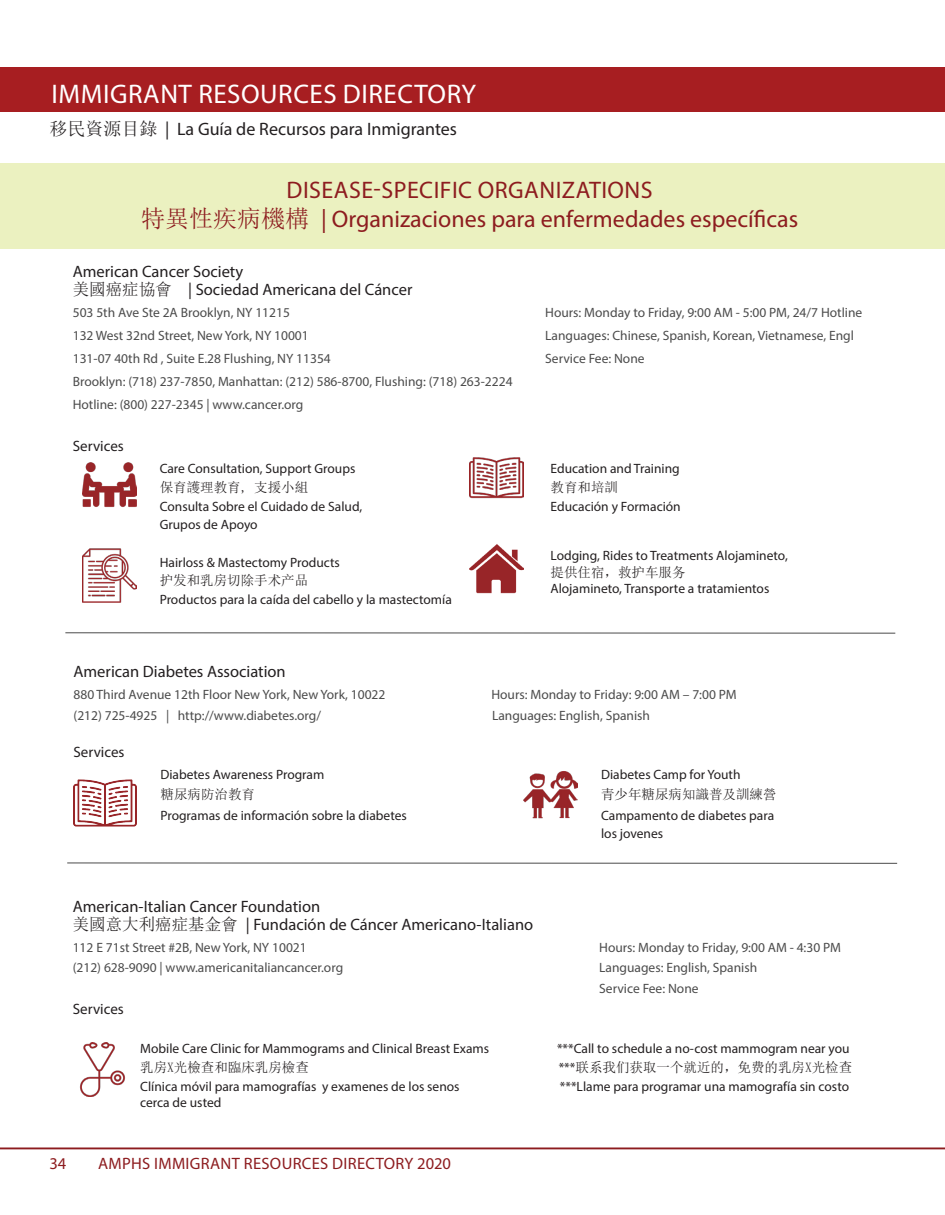
<style>
.page{position:relative;width:945px;height:1215px;background:#fff}
.page>*{position:absolute;margin:0;border:0;box-sizing:border-box;transform-origin:0 0}
.t1{font:27px "Myriad Pro";letter-spacing:.02em;color:#fff}
.t2{font:24px "Myriad Pro";color:#8d1c1f}
.t3{font:24px "Myriad Pro";letter-spacing:.02em;color:#8d1c1f}
.t4{font:18px "Myriad Pro";color:#231f20}
.t5{font:16.5px "Myriad Pro";color:#231f20}
.t6{font:16.5px "Myriad Pro";letter-spacing:.02em;color:#8d1c1f}
.t7{font:15px "Myriad Pro";color:#231f20}
.t8{font:13.5px "Myriad Pro";color:#4b4b4b}
.t9{font:13.5px/18px "Myriad Pro";color:#231f20}
.t10{font:13.5px "Sim Sun";color:#231f20}
.s1{font-family:"Sim Sun"}
.s2{font-family:"Myriad Pro"}
</style>
<div class="page">
<div style="left:0;top:163px;width:945px;height:86px;background:#ebf1c0"></div>
<div style="left:0;top:68px;width:945px;height:44px;background:#a71e21"></div>
<img style="left:82px;top:462px;width:54px;height:45px">
<img style="left:470px;top:457px;width:54px;height:42px">
<img style="left:82px;top:549px;width:54px;height:54px">
<img style="left:470px;top:544px;width:54px;height:50px">
<hr style="left:65px;top:633px;width:830px;height:1px;background:#4b4b4b">
<img style="left:74px;top:779px;width:62px;height:48px">
<img style="left:524px;top:771px;width:54px;height:48px">
<img style="left:80px;top:1042px;width:45px;height:54px">
<hr style="left:0;top:1148px;width:945px;height:1px;background:#8d1c1f">
<hr style="left:67px;top:863px;width:830px;height:1px;background:#4b4b4b">
<p class="t1" style="left:52px;top:77px;width:426px">IMMIGRANT RESOURCES DIRECTORY</p>
<p class="t4" style="left:50px;top:118px;width:409px"><span class="s1">移民資源目錄</span> | La Guía de Recursos para Inmigrantes</p>
<p class="t3" style="left:287px;top:175px;width:368px">DISEASE-SPECIFIC ORGANIZATIONS</p>
<p class="t2" style="left:141px;top:204px;width:659px"><span class="s1">特異性疾病機構</span> | Organizaciones para enfermedades específicas</p>
<p class="t5" style="left:73px;top:261px;width:172px">American Cancer Society</p>
<p class="t5" style="left:73px;top:279px;width:341px"><span class="s1">美國癌症協會</span> | Sociedad Americana del Cáncer</p>
<p class="t8" style="left:73px;top:305px;width:219px">503 5th Ave Ste 2A Brooklyn, NY 11215</p>
<p class="t8" style="left:545px;top:305px;width:319px">Hours: Monday to Friday, 9:00 AM - 5:00 PM, 24/7 Hotline</p>
<p class="t8" style="left:73px;top:328px;width:238px">132 West 32nd Street, New York, NY 10001</p>
<p class="t8" style="left:545px;top:328px;width:310px">Languages: Chinese, Spanish, Korean, Vietnamese, Engl</p>
<p class="t8" style="left:73px;top:351px;width:260px">131-07 40th Rd , Suite E.28 Flushing, NY 11354</p>
<p class="t8" style="left:545px;top:351px;width:101px">Service Fee: None</p>
<p class="t8" style="left:73px;top:373px;width:441px">Brooklyn: (718) 237-7850, Manhattan: (212) 586-8700, Flushing: (718) 263-2224</p>
<p class="t8" style="left:73px;top:396px;width:232px">Hotline: (800) 227-2345 | www.cancer.org</p>
<p class="t7" style="left:73px;top:437px;width:53px">Services</p>
<p class="t9" style="left:160px;top:460px;width:197px">Care Consultation, Support Groups</p>
<p class="t10" style="left:160px;top:480px;width:150px">保育護理教育, 支援小組</p>
<p class="t9" style="left:160px;top:497px;width:204px">Consulta Sobre el Cuidado de Salud,</p>
<p class="t9" style="left:160px;top:516px;width:99px">Grupos de Apoyo</p>
<p class="t9" style="left:160px;top:553px;width:182px">Hairloss &amp; Mastectomy Products</p>
<p class="t10" style="left:160px;top:574px;width:150px">护发和乳房切除手术产品</p>
<p class="t9" style="left:160px;top:590px;width:294px">Productos para la caída del cabello y la mastectomía</p>
<p class="t9" style="left:550px;top:460px;width:131px">Education and Training</p>
<p class="t10" style="left:550px;top:480px;width:69px">教育和培訓</p>
<p class="t9" style="left:550px;top:497px;width:132px">Educación y Formación</p>
<p class="t9" style="left:550px;top:546px;width:239px">Lodging, Rides to Treatments Alojamineto,</p>
<p class="t10" style="left:550px;top:565px;width:136px">提供住宿，救护车服务</p>
<p class="t9" style="left:550px;top:579px;width:220px">Alojamineto, Transporte a tratamientos</p>
<p class="t5" style="left:74px;top:661px;width:214px">American Diabetes Association</p>
<p class="t8" style="left:74px;top:686px;width:314px">880 Third Avenue 12th Floor New York, New York, 10022</p>
<p class="t8" style="left:491px;top:686px;width:247px">Hours: Monday to Friday: 9:00 AM – 7:00 PM</p>
<p class="t8" style="left:74px;top:708px;width:249px">(212) 725-4925 | http://www.diabetes.org/</p>
<p class="t8" style="left:492px;top:708px;width:160px">Languages: English, Spanish</p>
<p class="t7" style="left:74px;top:743px;width:53px">Services</p>
<p class="t9" style="left:160px;top:766px;width:165px">Diabetes Awareness Program</p>
<p class="t10" style="left:160px;top:788px;width:96px">糖尿病防治教育</p>
<p class="t9" style="left:160px;top:806px;width:248px">Programas de información sobre la diabetes</p>
<p class="t9" style="left:601px;top:766px;width:141px">Diabetes Camp for Youth</p>
<p class="t10" style="left:601px;top:788px;width:177px">青少年糖尿病知識普及訓練營</p>
<p class="t9" style="left:601px;top:806px;width:175px">Campamento de diabetes para los jovenes</p>
<p class="t5" style="left:73px;top:897px;width:249px">American-Italian Cancer Foundation</p>
<p class="t5" style="left:73px;top:915px;width:462px"><span class="s1">美國意大利癌症基金會</span> | Fundación de Cáncer Americano-Italiano</p>
<p class="t8" style="left:73px;top:939px;width:236px">112 E 71st Street #2B, New York, NY 10021</p>
<p class="t8" style="left:599px;top:939px;width:243px">Hours: Monday to Friday, 9:00 AM - 4:30 PM</p>
<p class="t8" style="left:73px;top:960px;width:272px">(212) 628-9090 | www.americanitaliancancer.org</p>
<p class="t8" style="left:599px;top:960px;width:160px">Languages: English, Spanish</p>
<p class="t8" style="left:599px;top:980px;width:101px">Service Fee: None</p>
<p class="t7" style="left:73px;top:1000px;width:53px">Services</p>
<p class="t9" style="left:140px;top:1040px;width:350px">Mobile Care Clinic for Mammograms and Clinical Breast Exams</p>
<p class="t9" style="left:557px;top:1040px;width:294px">***Call to schedule a no-cost mammogram near you</p>
<p class="t10" style="left:140px;top:1060px;width:170px">乳房X光檢查和臨床乳房檢查</p>
<p class="t10" style="left:559px;top:1060px;width:295px"><span class="s2">***</span>联系我们获取一个就近的，免费的乳房X光检查</p>
<p class="t9" style="left:140px;top:1077px;width:321px">Clínica móvil para mamografías y examenes de los senos</p>
<p class="t9" style="left:560px;top:1077px;width:291px">***Llame para programar una mamografía sin costo</p>
<p class="t9" style="left:140px;top:1093px;width:83px">cerca de usted</p>
<p class="t6" style="left:50px;top:1153px;width:18px">34</p>
<p class="t6" style="left:98px;top:1153px;width:355px">AMPHS IMMIGRANT RESOURCES DIRECTORY 2020</p>
</div>
